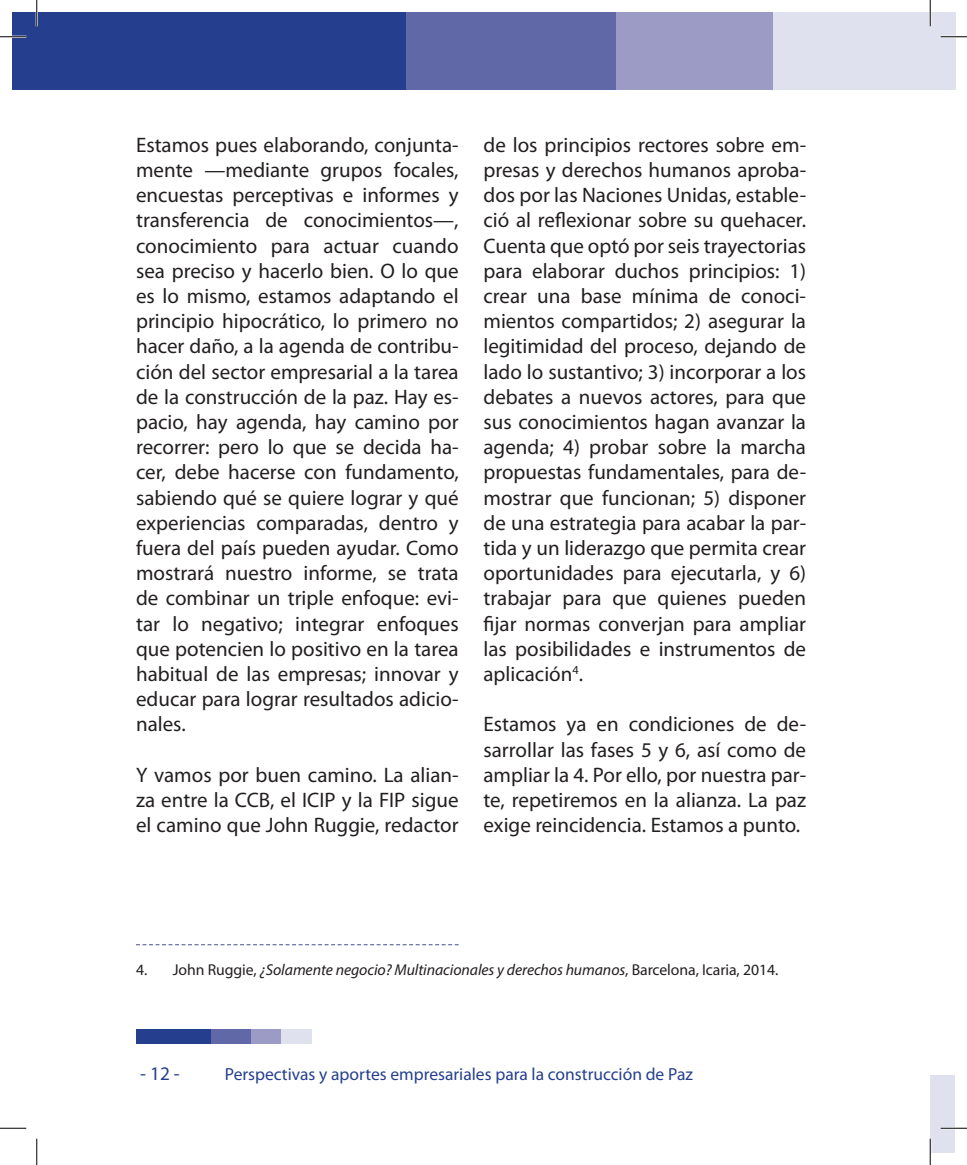
<style>
.page{position:relative;width:967px;height:1165px;background:#fff}
.page>*{position:absolute;margin:0;border:0;box-sizing:border-box;transform-origin:0 0}
.t1{font:21px/25.2px "Myriad Pro";color:#231f20;text-align:justify}
.t2{font:19.25px "Myriad Pro";color:#253f8e}
.t3{font:17.5px "Myriad Pro";color:#253f8e}
.t4{font:italic 15.75px "Myriad Pro";letter-spacing:-.005em;color:#231f20}
.s1{font-style:normal}
</style>
<div class="page">
<div style="left:136px;top:1029px;width:76px;height:15px;background:#253f8e"></div>
<div style="left:211px;top:1029px;width:41px;height:15px;background:#6168a7"></div>
<div style="left:251px;top:1029px;width:30px;height:15px;background:#9b9bc6"></div>
<div style="left:281px;top:1029px;width:30px;height:15px;background:#e0e1ee"></div>
<div style="left:12px;top:12px;width:398px;height:77px;background:#253f8e"></div>
<div style="left:406px;top:12px;width:212px;height:77px;background:#6168a7"></div>
<div style="left:616px;top:12px;width:158px;height:77px;background:#9b9bc6"></div>
<div style="left:772px;top:12px;width:158px;height:77px;background:#e0e1ee"></div>
<div style="left:930px;top:12px;width:24px;height:77px;background:#e0e1ee"></div>
<svg style="left:136px;top:944px;width:322px;height:1px"></svg>
<div style="left:930px;top:1075px;width:24px;height:78px;background:#e0e1ee"></div>
<hr style="left:0;top:36px;width:26px;height:2px;background:#fff">
<hr style="left:940px;top:36px;width:26px;height:2px;background:#fff">
<hr style="left:940px;top:1127px;width:26px;height:2px;background:#fff">
<hr style="left:36px;top:0;width:2px;height:26px;background:#fff">
<hr style="left:929px;top:0;width:2px;height:26px;background:#fff">
<hr style="left:929px;top:1139px;width:2px;height:26px;background:#fff">
<svg style="left:0;top:36px;width:26px;height:1px"></svg>
<svg style="left:940px;top:36px;width:26px;height:1px"></svg>
<svg style="left:0;top:1128px;width:26px;height:1px"></svg>
<svg style="left:940px;top:1128px;width:26px;height:1px"></svg>
<svg style="left:36px;top:0;width:1px;height:26px"></svg>
<svg style="left:36px;top:1139px;width:1px;height:26px"></svg>
<svg style="left:929px;top:0;width:1px;height:26px"></svg>
<svg style="left:929px;top:1139px;width:1px;height:26px"></svg>
<p class="t1" style="left:136px;top:132px;width:324px">Estamos pues elaborando, conjunta&shy;mente —mediante grupos focales, encuestas perceptivas e informes y transferencia de conocimientos—, conocimiento para actuar cuando sea preciso y hacerlo bien. O lo que es lo mismo, estamos adaptando el principio hipocrático, lo primero no hacer daño, a la agenda de contribu&shy;ción del sector empresarial a la tarea de la construcción de la paz. Hay es&shy;pacio, hay agenda, hay camino por recorrer: pero lo que se decida ha&shy;cer, debe hacerse con fundamento, sabiendo qué se quiere lograr y qué experiencias comparadas, dentro y fuera del país pueden ayudar. Como mostrará nuestro informe, se trata de combinar un triple enfoque: evi&shy;tar lo negativo; integrar enfoques que potencien lo positivo en la tarea habitual de las empresas; innovar y educar para lograr resultados adicio&shy;nales.</p>
<p class="t1" style="left:136px;top:762px;width:324px">Y vamos por buen camino. La alian&shy;za entre la CCB, el ICIP y la FIP sigue el camino que John Ruggie, redactor</p>
<p class="t1" style="left:483px;top:132px;width:324px">de los principios rectores sobre em&shy;presas y derechos humanos aproba&shy;dos por las Naciones Unidas, estable&shy;ció al reflexionar sobre su quehacer.<br>Cuenta que optó por seis trayectorias para elaborar duchos principios: 1) crear una base mínima de conoci&shy;mientos compartidos; 2) asegurar la legitimidad del proceso, dejando de lado lo sustantivo; 3) incorporar a los debates a nuevos actores, para que sus conocimientos hagan avanzar la agenda; 4) probar sobre la marcha propuestas fundamentales, para de&shy;mostrar que funcionan; 5) disponer de una estrategia para acabar la par&shy;tida y un liderazgo que permita crear oportunidades para ejecutarla, y 6) trabajar para que quienes pueden fijar normas converjan para ampliar las posibilidades e instrumentos de aplicación<sup>4</sup>.</p>
<p class="t1" style="left:483px;top:711px;width:324px">Estamos ya en condiciones de de&shy;sarrollar las fases 5 y 6, así como de ampliar la 4. Por ello, por nuestra par&shy;te, repetiremos en la alianza. La paz exige reincidencia. Estamos a punto.</p>
<p class="t4" style="left:136px;top:960px;width:643px"><span class="s1">4. John Ruggie,</span> ¿Solamente negocio? Multinacionales y derechos humanos<span class="s1">, Barcelona, Icaria, 2014.</span></p>
<p class="t2" style="left:140px;top:1061px;width:41px">- 12 -</p>
<p class="t3" style="left:225px;top:1063px;width:469px">Perspectivas y aportes empresariales para la construcción de Paz</p>
</div>
